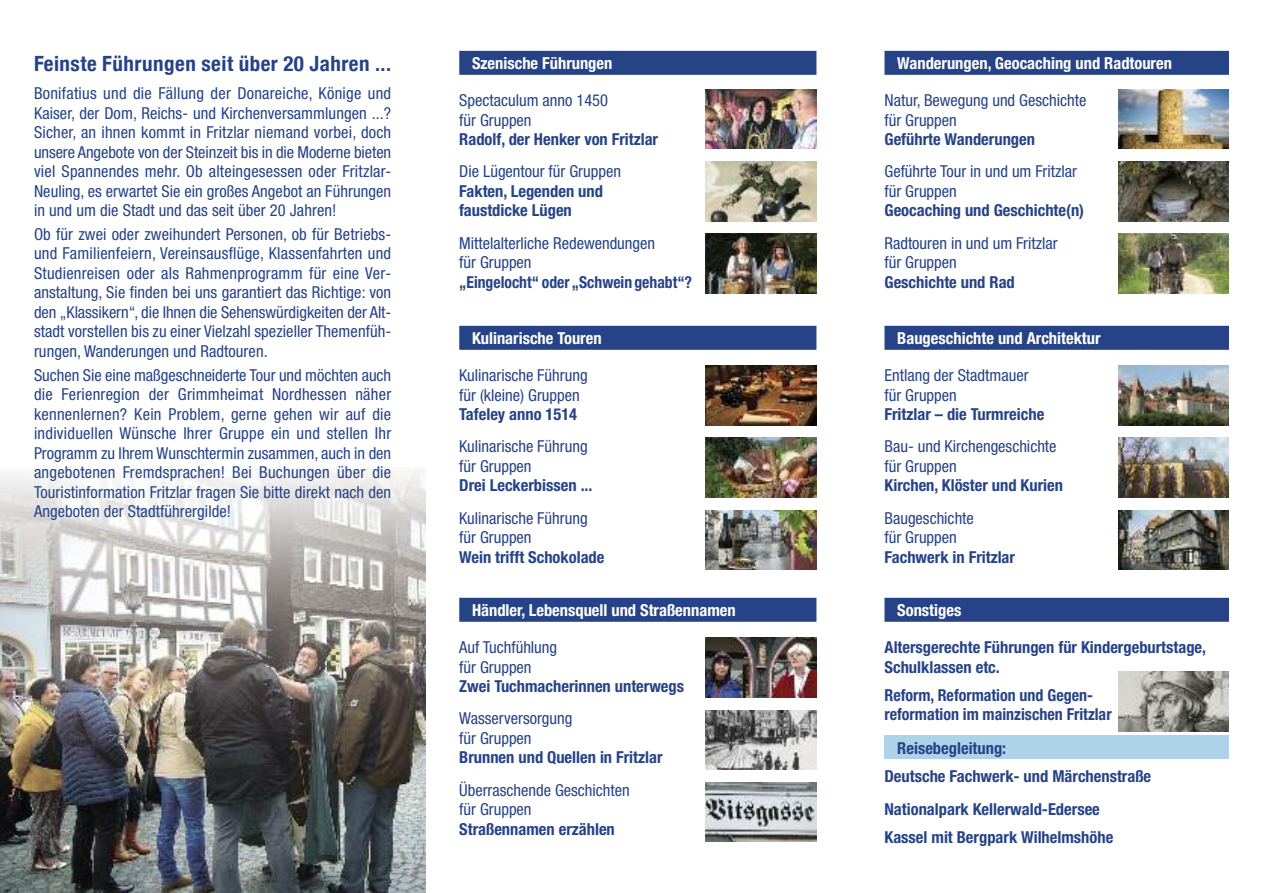
<style>
.page{position:relative;width:1263px;height:893px;background:#fff}
.page>*{position:absolute;margin:0;border:0;box-sizing:border-box;transform-origin:0 0}
.t1{font:700 condensed 21px "Helvetica Neue";letter-spacing:.025em;color:#264387}
.t2{font:condensed 16.5px/19.5px "Helvetica Neue";color:#264387}
.t3{font:700 condensed 16.5px/19.5px "Helvetica Neue";color:#264387}
.t4{font:700 condensed 16.5px "Helvetica Neue";color:#fff}
.t5{font:700 condensed 16.5px "Helvetica Neue";color:#264387;scale:.95 1}
</style>
<div class="page">
<div style="left:884px;top:736px;width:345px;height:23px;background:#aed2ea"></div>
<img style="left:0;top:468px;width:425px;height:425px">
<div style="left:459px;top:51px;width:357px;height:24px;background:#264387"></div>
<div style="left:459px;top:326px;width:357px;height:24px;background:#264387"></div>
<div style="left:459px;top:598px;width:357px;height:24px;background:#264387"></div>
<img style="left:706px;top:89px;width:110px;height:60px">
<img style="left:706px;top:162px;width:110px;height:59px">
<img style="left:706px;top:234px;width:110px;height:59px">
<img style="left:706px;top:366px;width:110px;height:59px">
<img style="left:706px;top:438px;width:110px;height:59px">
<img style="left:706px;top:510px;width:110px;height:60px">
<img style="left:706px;top:638px;width:110px;height:59px">
<img style="left:706px;top:710px;width:110px;height:60px">
<img style="left:706px;top:782px;width:110px;height:60px">
<div style="left:884px;top:51px;width:345px;height:24px;background:#264387"></div>
<div style="left:884px;top:326px;width:345px;height:24px;background:#264387"></div>
<div style="left:884px;top:598px;width:345px;height:24px;background:#264387"></div>
<img style="left:1118px;top:89px;width:111px;height:60px">
<img style="left:1118px;top:162px;width:111px;height:59px">
<img style="left:1118px;top:234px;width:111px;height:59px">
<img style="left:1118px;top:366px;width:111px;height:59px">
<img style="left:1118px;top:438px;width:111px;height:59px">
<img style="left:1118px;top:510px;width:111px;height:60px">
<img style="left:1118px;top:672px;width:111px;height:59px">
<p class="t1" style="left:34px;top:51px;width:359px">Feinste Führungen seit über 20 Jahren ...</p>
<p class="t2" style="left:34px;top:85px;width:359px;text-align:justify">Bonifatius und die Fällung der Donareiche, Könige und Kaiser, der Dom, Reichs- und Kirchenversammlungen ...?<br>Sicher, an ihnen kommt in Fritzlar niemand vorbei, doch unsere Angebote von der Steinzeit bis in die Moderne bieten viel Spannendes mehr. Ob alteingesessen oder Fritzlar-Neuling, es erwartet Sie ein großes Angebot an Führungen in und um die Stadt und das seit über 20 Jahren!</p>
<p class="t2" style="left:34px;top:226px;width:359px;text-align:justify">Ob für zwei oder zweihundert Personen, ob für Betriebs&shy;und Familienfeiern, Vereinsausflüge, Klassenfahrten und Studienreisen oder als Rahmenprogramm für eine Ver&shy;anstaltung, Sie finden bei uns garantiert das Richtige: von den „Klassikern“, die Ihnen die Sehenswürdigkeiten der Alt&shy;stadt vorstellen bis zu einer Vielzahl spezieller Themenfüh&shy;rungen, Wanderungen und Radtouren.</p>
<p class="t2" style="left:34px;top:367px;width:359px;text-align:justify">Suchen Sie eine maßgeschneiderte Tour und möchten auch die Ferienregion der Grimmheimat Nordhessen näher kennenlernen? Kein Problem, gerne gehen wir auf die individuellen Wünsche Ihrer Gruppe ein und stellen Ihr Programm zu Ihrem Wunschtermin zusammen, auch in den angebotenen Fremdsprachen! Bei Buchungen über die Touristinformation Fritzlar fragen Sie bitte direkt nach den Angeboten der Stadtführergilde!</p>
<p class="t4" style="left:472px;top:57px;width:142px">Szenische Führungen</p>
<p class="t2" style="left:459px;top:92px;width:150px">Spectaculum anno 1450 für Gruppen</p>
<p class="t3" style="left:459px;top:131px;width:200px">Radolf, der Henker von Fritzlar</p>
<p class="t2" style="left:459px;top:163px;width:163px">Die Lügentour für Gruppen</p>
<p class="t3" style="left:459px;top:183px;width:145px">Fakten, Legenden und faustdicke Lügen</p>
<p class="t2" style="left:459px;top:234px;width:197px">Mittelalterliche Redewendungen für Gruppen</p>
<p class="t5" style="left:459px;top:276px;width:247px">„Eingelocht“ oder „Schwein gehabt“?</p>
<p class="t4" style="left:472px;top:332px;width:131px">Kulinarische Touren</p>
<p class="t2" style="left:459px;top:367px;width:130px">Kulinarische Führung für (kleine) Gruppen</p>
<p class="t3" style="left:459px;top:406px;width:119px">Tafeley anno 1514</p>
<p class="t2" style="left:459px;top:438px;width:130px">Kulinarische Führung für Gruppen</p>
<p class="t3" style="left:459px;top:477px;width:135px">Drei Leckerbissen ...</p>
<p class="t2" style="left:459px;top:509px;width:130px">Kulinarische Führung für Gruppen</p>
<p class="t3" style="left:459px;top:548px;width:147px">Wein trifft Schokolade</p>
<p class="t4" style="left:472px;top:604px;width:265px">Händler, Lebensquell und Straßennamen</p>
<p class="t2" style="left:459px;top:639px;width:99px">Auf Tuchfühlung für Gruppen</p>
<p class="t3" style="left:459px;top:678px;width:226px">Zwei Tuchmacherinnen unterwegs</p>
<p class="t2" style="left:459px;top:710px;width:115px">Wasserversorgung für Gruppen</p>
<p class="t3" style="left:459px;top:749px;width:205px">Brunnen und Quellen in Fritzlar</p>
<p class="t2" style="left:459px;top:781px;width:172px">Überraschende Geschichten für Gruppen</p>
<p class="t3" style="left:459px;top:820px;width:157px">Straßennamen erzählen</p>
<p class="t4" style="left:897px;top:57px;width:276px">Wanderungen, Geocaching und Radtouren</p>
<p class="t2" style="left:884px;top:92px;width:203px">Natur, Bewegung und Geschichte für Gruppen</p>
<p class="t3" style="left:884px;top:131px;width:152px">Geführte Wanderungen</p>
<p class="t2" style="left:884px;top:163px;width:194px">Geführte Tour in und um Fritzlar für Gruppen</p>
<p class="t3" style="left:884px;top:202px;width:201px">Geocaching und Geschichte(n)</p>
<p class="t2" style="left:884px;top:234px;width:175px">Radtouren in und um Fritzlar für Gruppen</p>
<p class="t3" style="left:884px;top:273px;width:132px">Geschichte und Rad</p>
<p class="t4" style="left:897px;top:332px;width:205px">Baugeschichte und Architektur</p>
<p class="t2" style="left:884px;top:367px;width:146px">Entlang der Stadtmauer für Gruppen</p>
<p class="t3" style="left:884px;top:406px;width:161px">Fritzlar – die Turmreiche</p>
<p class="t2" style="left:884px;top:438px;width:174px">Bau- und Kirchengeschichte für Gruppen</p>
<p class="t3" style="left:884px;top:477px;width:180px">Kirchen, Klöster und Kurien</p>
<p class="t2" style="left:884px;top:509px;width:91px">Baugeschichte für Gruppen</p>
<p class="t3" style="left:884px;top:548px;width:132px">Fachwerk in Fritzlar</p>
<p class="t4" style="left:897px;top:604px;width:66px">Sonstiges</p>
<p class="t3" style="left:884px;top:639px;width:323px">Altersgerechte Führungen für Kindergeburtstage,<br>Schulklassen etc.</p>
<p class="t3" style="left:884px;top:686px;width:229px">Reform, Reformation und Gegen&shy;reformation im mainzischen Fritzlar</p>
<p class="t3" style="left:884px;top:736px;width:268px;line-height:28px;text-indent:13px">Reisebegleitung:<br>Deutsche Fachwerk- und Märchenstraße</p>
<p class="t3" style="left:884px;top:796px;width:230px;line-height:28px">Nationalpark Kellerwald-Edersee<br>Kassel mit Bergpark Wilhelmshöhe</p>
</div>
